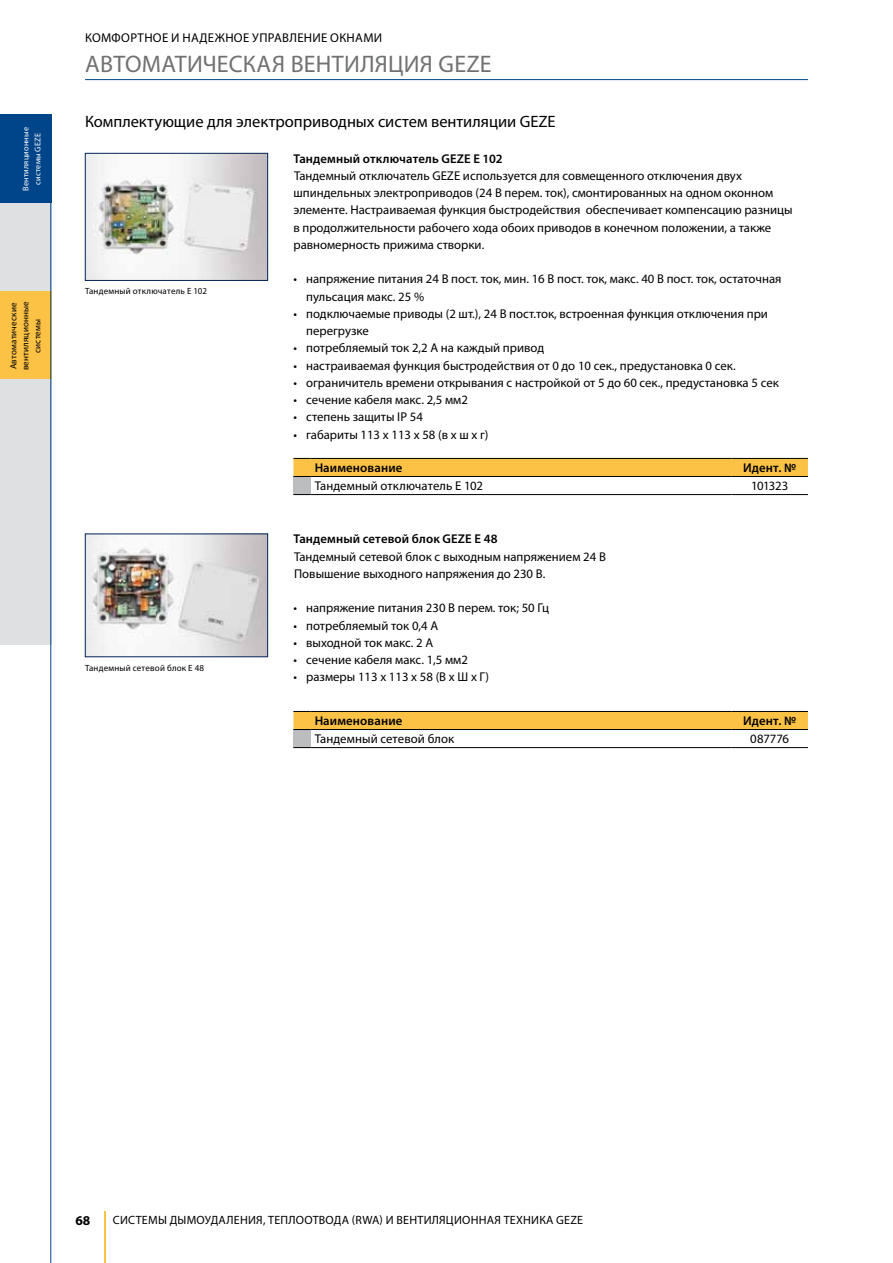
<style>
.page{position:relative;width:893px;height:1263px;background:#fff}
.page>*{position:absolute;margin:0;border:0;box-sizing:border-box;transform-origin:0 0}
.t1{font:24px "Myriad Pro";letter-spacing:.01em;color:#707172}
.t2{font:16.5px "Myriad Pro";color:#000}
.t3{font:700 13.5px "Myriad Pro";color:#000}
.t4{font:12.75px/17.2px "Myriad Pro";color:#000}
.t5{font:600 12.75px "Myriad Pro";letter-spacing:.01em;color:#000}
.t6{font:12.75px "Myriad Pro";letter-spacing:.02em;color:#000}
.t7{font:12px "Myriad Pro";letter-spacing:.02em;color:#000}
.t8{font:9px/12px "Myriad Pro";letter-spacing:.02em;color:#000;text-align:center}
.t9{font:8.25px/12px "Myriad Pro";letter-spacing:.02em;color:#fff;text-align:center}
</style>
<div class="page">
<hr style="left:85px;top:79px;width:723px;height:1px;background:#004489">
<hr style="left:104px;top:1212px;width:2px;height:51px;background:#fbc246">
<div style="left:0;top:115px;width:51px;height:88px;background:#004489"></div>
<div style="left:0;top:203px;width:51px;height:88px;background:#dfe0e1"></div>
<div style="left:0;top:291px;width:51px;height:88px;background:#fbc246"></div>
<div style="left:0;top:379px;width:51px;height:89px;background:#dfe0e1"></div>
<div style="left:0;top:468px;width:51px;height:88px;background:#dfe0e1"></div>
<div style="left:0;top:556px;width:51px;height:88px;background:#dfe0e1"></div>
<hr style="left:51px;top:202px;width:1px;height:1061px;background:#004489">
<img style="left:87px;top:155px;width:179px;height:124px">
<div style="left:85px;top:153px;width:183px;height:128px;border:1px solid #002559"></div>
<img style="left:87px;top:536px;width:179px;height:119px">
<div style="left:85px;top:534px;width:183px;height:123px;border:1px solid #002559"></div>
<div style="left:293px;top:476px;width:17px;height:19px;background:#bbbdbe"></div>
<div style="left:293px;top:458px;width:515px;height:19px;background:#fbc246"></div>
<hr style="left:310px;top:476px;width:421px;height:1px;background:#000">
<hr style="left:731px;top:476px;width:77px;height:1px;background:#000">
<svg style="left:293px;top:494px;width:17px;height:1px"></svg>
<hr style="left:310px;top:494px;width:421px;height:1px;background:#000">
<hr style="left:731px;top:494px;width:77px;height:1px;background:#000">
<div style="left:293px;top:729px;width:17px;height:18px;background:#bbbdbe"></div>
<div style="left:293px;top:711px;width:515px;height:19px;background:#fbc246"></div>
<hr style="left:310px;top:729px;width:421px;height:1px;background:#000">
<hr style="left:731px;top:729px;width:77px;height:1px;background:#000">
<svg style="left:293px;top:747px;width:17px;height:1px"></svg>
<hr style="left:310px;top:747px;width:421px;height:1px;background:#000">
<hr style="left:731px;top:747px;width:77px;height:1px;background:#000">
<p class="t9" style="left:19px;top:191px;width:65px;rotate:-90deg">Вентиляционные системы GEZE</p>
<p class="t8" style="left:7px;top:370px;width:71px;rotate:-90deg">Автоматические вентиляционные системы</p>
<p class="t6" style="left:85px;top:30px;width:299px">Комфортное и надежное управление окнами</p>
<h1 class="t1" style="left:85px;top:49px;width:408px">Автоматическая вентиляция GEZE</h1>
<p class="t2" style="left:85px;top:111px;width:472px">Комплектующие для электроприводных систем вентиляции GEZE</p>
<p class="t5" style="left:293px;top:150px;width:211px">Тандемный отключатель GEZE E 102</p>
<p class="t4" style="left:293px;top:167px;width:501px">Тандемный отключатель GEZE используется для совмещенного отключения двух шпиндельных электроприводов (24 В перем. ток), смонтированных на одном оконном элементе. Настраиваемая функция быстродействия обеспечивает компенсацию разницы в продолжительности рабочего хода обоих приводов в конечном положении, а также равномерность прижима створки.</p>
<p class="t4" style="left:306px;top:270px;width:477px;text-indent:-13px">• напряжение питания 24 В пост. ток, мин. 16 В пост. ток, макс. 40 В пост. ток, остаточная пульсация макс. 25 %</p>
<p class="t4" style="left:306px;top:305px;width:463px;text-indent:-13px">• подключаемые приводы (2 шт.), 24 В пост.ток, встроенная функция отключения при перегрузке</p>
<p class="t4" style="left:293px;top:339px;width:252px">• потребляемый ток 2,2 А на каждый привод</p>
<p class="t4" style="left:293px;top:357px;width:444px">• настраиваемая функция быстродействия от 0 до 10 сек., предустановка 0 сек.</p>
<p class="t4" style="left:293px;top:374px;width:487px">• ограничитель времени открывания с настройкой от 5 до 60 сек., предустановка 5 сек</p>
<p class="t4" style="left:293px;top:391px;width:176px">• сечение кабеля макс. 2,5 мм2</p>
<p class="t4" style="left:293px;top:408px;width:131px">• степень защиты IP 54</p>
<p class="t4" style="left:293px;top:426px;width:197px">• габариты 113 х 113 х 58 (в х ш х г)</p>
<p class="t5" style="left:315px;top:460px;width:89px">Наименование</p>
<p class="t5" style="left:743px;top:460px;width:54px">Идент. №</p>
<p class="t4" style="left:315px;top:477px;width:170px">Тандемный отключатель E 102</p>
<p class="t4" style="left:751px;top:477px;width:39px">101323</p>
<p class="t8" style="left:85px;top:284px;width:124px">Тандемный отключатель E 102</p>
<p class="t8" style="left:85px;top:662px;width:121px">Тандемный сетевой блок E 48</p>
<p class="t5" style="left:293px;top:531px;width:206px">Тандемный сетевой блок GEZE E 48</p>
<p class="t4" style="left:294px;top:547px;width:313px">Тандемный сетевой блок с выходным напряжением 24 В<br>Повышение выходного напряжения до 230 В.</p>
<p class="t4" style="left:293px;top:599px;width:257px">• напряжение питания 230 В перем. ток; 50 Гц</p>
<p class="t4" style="left:293px;top:616px;width:146px">• потребляемый ток 0,4 A</p>
<p class="t4" style="left:293px;top:634px;width:141px">• выходной ток макс. 2 А</p>
<p class="t4" style="left:293px;top:651px;width:176px">• сечение кабеля макс. 1,5 мм2</p>
<p class="t4" style="left:293px;top:668px;width:197px">• размеры 113 x 113 x 58 (В x Ш x Г)</p>
<p class="t5" style="left:315px;top:713px;width:89px">Наименование</p>
<p class="t5" style="left:743px;top:713px;width:54px">Идент. №</p>
<p class="t4" style="left:315px;top:730px;width:141px">Тандемный сетевой блок</p>
<p class="t4" style="left:750px;top:730px;width:40px">087776</p>
<p class="t3" style="left:75px;top:1212px;width:16px">68</p>
<p class="t7" style="left:113px;top:1213px;width:472px">Системы дымоудаления, теплоотвода (RWA) и вентиляционная техника GEZE</p>
</div>
